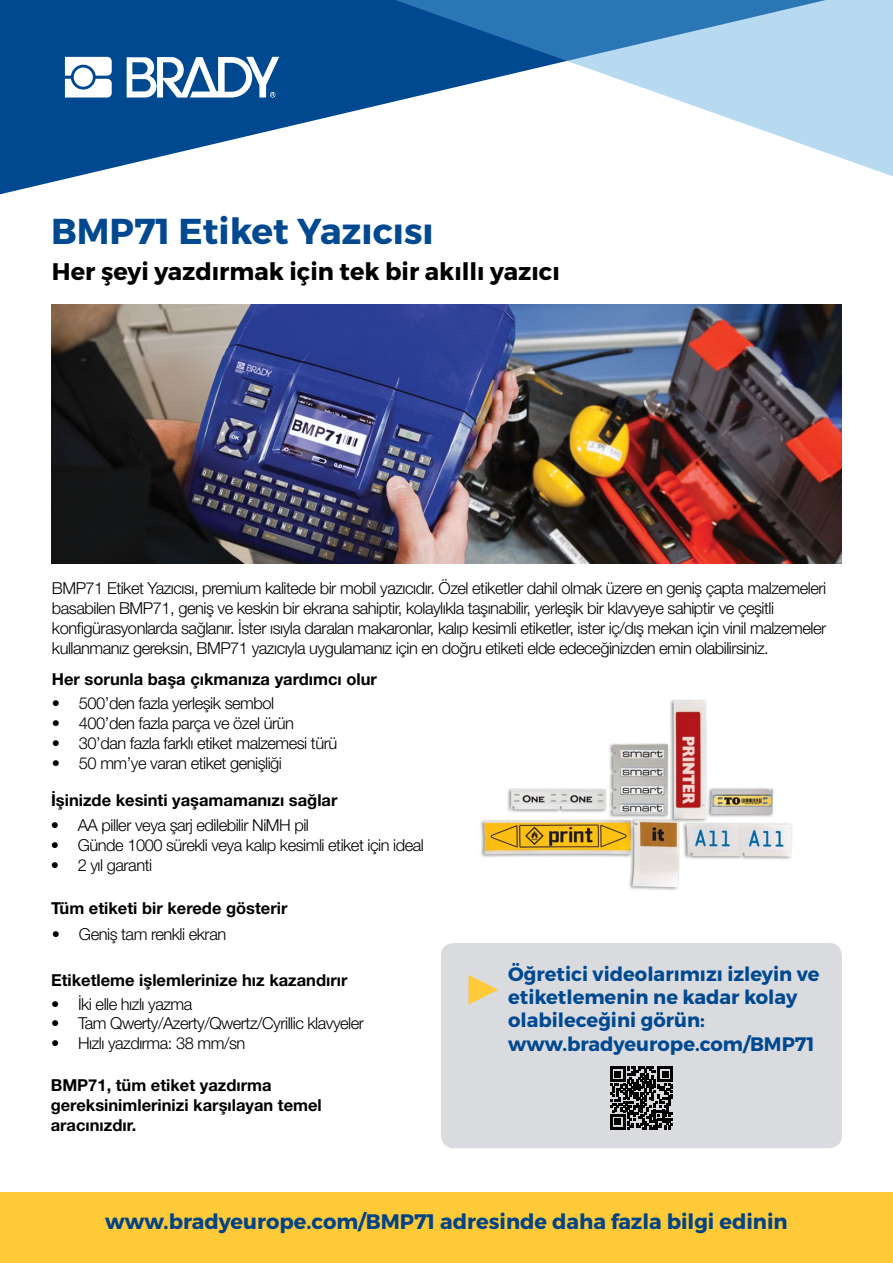
<style>
.page{position:relative;width:893px;height:1263px;background:#fff}
.page>*{position:absolute;margin:0;border:0;box-sizing:border-box;transform-origin:0 0}
.t1{font:700 36px "Montserrat";color:#004990}
.t2{font:700 24px "Montserrat";color:#000}
.t3{font:700 21px "Montserrat";color:#014386}
.t4{font:700 19.5px/23.4px "Montserrat";color:#004990}
.t5{font:300 16.5px/19.8px "Helvetica Neue LT Pro";letter-spacing:-.03em;color:#000}
.t6{font:700 16.5px/19.8px "Helvetica Neue LT Pro";color:#000}
</style>
<div class="page">
<div style="left:0;top:1192px;width:893px;height:71px;background:#ffca38"></div>
<svg style="left:0;top:0;width:359px;height:195px;fill:#004990"></svg>
<svg style="left:359px;top:0;width:534px;height:177px"></svg>
<svg style="left:65px;top:57px;width:47px;height:41px"></svg>
<svg style="left:127px;top:57px;width:152px;height:41px"></svg>
<img style="left:51px;top:304px;width:791px;height:259px">
<img style="left:480px;top:699px;width:312px;height:191px">
<div style="left:441px;top:943px;width:401px;height:205px;background:#d9dbde;border-radius:13px"></div>
<svg style="left:468px;top:975px;width:30px;height:30px"></svg>
<svg style="left:610px;top:1066px;width:63px;height:63px"></svg>
<h1 class="t1" style="left:51px;top:209px;width:384px">BMP71 Etiket Yazıcısı</h1>
<h2 class="t2" style="left:52px;top:257px;width:509px">Her şeyi yazdırmak için tek bir akıllı yazıcı</h2>
<p class="t5" style="left:52px;top:578px;width:776px">BMP71 Etiket Yazıcısı, premium kalitede bir mobil yazıcıdır. Özel etiketler dahil olmak üzere en geniş çapta malzemeleri basabilen BMP71, geniş ve keskin bir ekrana sahiptir, kolaylıkla taşınabilir, yerleşik bir klavyeye sahiptir ve çeşitli konfigürasyonlarda sağlanır. İster ısıyla daralan makaronlar, kalıp kesimli etiketler, ister iç/dış mekan için vinil malzemeler kullanmanız gereksin, BMP71 yazıcıyla uygulamanız için en doğru etiketi elde edeceğinizden emin olabilirsiniz.</p>
<p class="t6" style="left:52px;top:668px;width:326px">Her sorunla başa çıkmanıza yardımcı olur</p>
<p class="t5" style="left:52px;top:693px;width:224px">• 500’den fazla yerleşik sembol</p>
<p class="t5" style="left:52px;top:713px;width:244px">• 400’den fazla parça ve özel ürün</p>
<p class="t5" style="left:52px;top:733px;width:287px">• 30’dan fazla farklı etiket malzemesi türü</p>
<p class="t5" style="left:52px;top:752px;width:232px">• 50 mm’ye varan etiket genişliği</p>
<p class="t6" style="left:51px;top:790px;width:288px">İşinizde kesinti yaşamamanızı sağlar</p>
<p class="t5" style="left:51px;top:815px;width:260px">• AA piller veya şarj edilebilir NiMH pil</p>
<p class="t5" style="left:51px;top:835px;width:375px">• Günde 1000 sürekli veya kalıp kesimli etiket için ideal</p>
<p class="t5" style="left:51px;top:855px;width:103px">• 2 yıl garanti</p>
<p class="t6" style="left:51px;top:898px;width:238px">Tüm etiketi bir kerede gösterir</p>
<p class="t5" style="left:52px;top:924px;width:176px">• Geniş tam renkli ekran</p>
<p class="t6" style="left:51px;top:970px;width:298px">Etiketleme işlemlerinize hız kazandırır</p>
<p class="t5" style="left:51px;top:993px;width:143px">• İki elle hızlı yazma</p>
<p class="t5" style="left:51px;top:1013px;width:315px">• Tam Qwerty/Azerty/Qwertz/Cyrillic klavyeler</p>
<p class="t5" style="left:51px;top:1033px;width:196px">• Hızlı yazdırma: 38 mm/sn</p>
<p class="t6" style="left:51px;top:1075px;width:273px">BMP71, tüm etiket yazdırma gereksinimlerinizi karşılayan temel aracınızdır.</p>
<p class="t4" style="left:508px;top:962px;width:313px">Öğretici videolarımızı izleyin ve etiketlemenin ne kadar kolay olabileceğini görün: www.bradyeurope.com/BMP71</p>
<p class="t3" style="left:105px;top:1209px;width:684px">www.bradyeurope.com/BMP71 adresinde daha fazla bilgi edinin</p>
</div>
